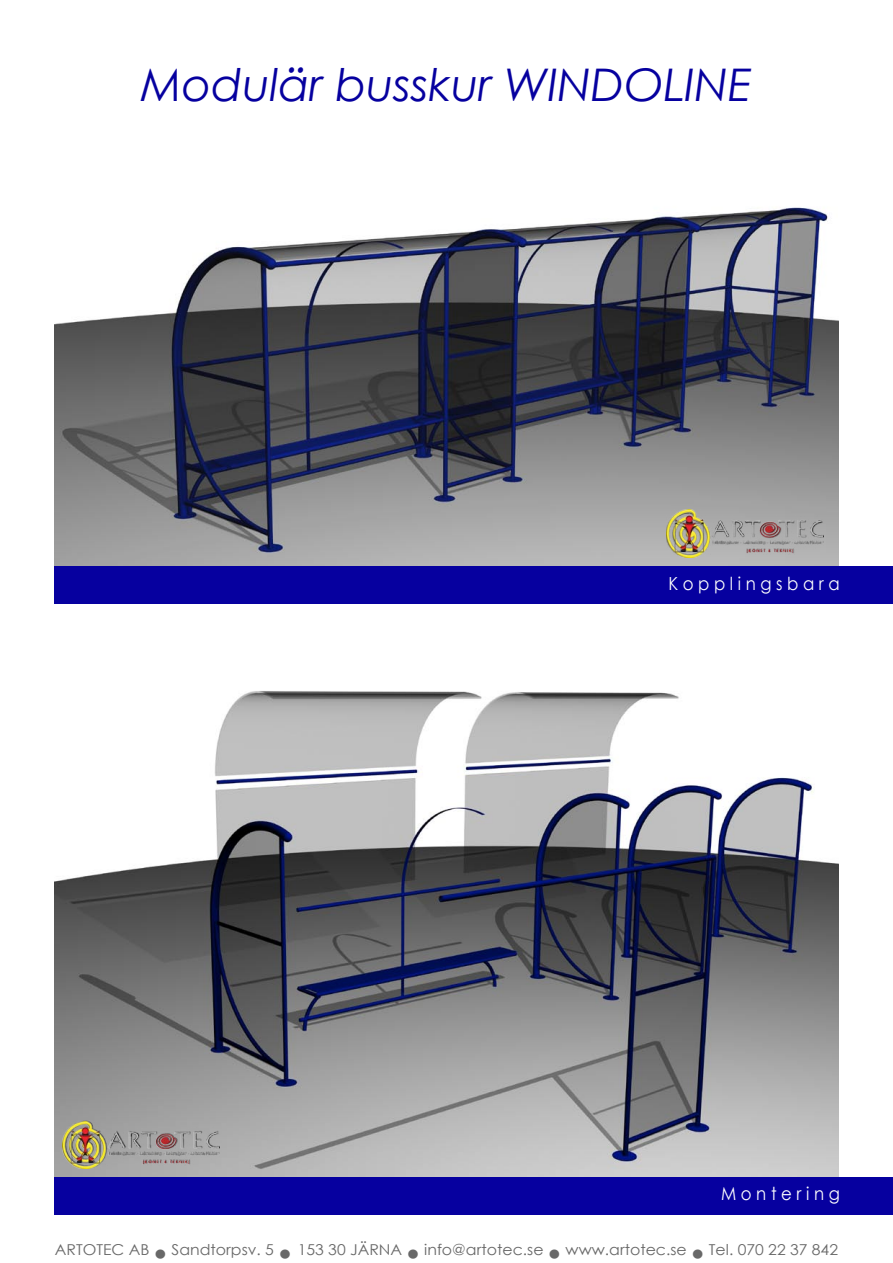
<style>
.page{position:relative;width:893px;height:1263px;background:#fff}
.page>*{position:absolute;margin:0;border:0;box-sizing:border-box;transform-origin:0 0}
.t1{font:italic 45px "Century Gothic";color:#06009f}
.t2{font:18px "Century Gothic";color:#fff;scale:.92 1}
.t3{font:15px "Century Gothic";color:#686868;scale:1.05 1}
.s1{font-size:21px}
</style>
<div class="page">
<img style="left:54px;top:207px;width:785px;height:360px">
<img style="left:54px;top:691px;width:785px;height:491px">
<div style="left:55px;top:566px;width:838px;height:38px;background:#06009f"></div>
<div style="left:55px;top:1177px;width:838px;height:38px;background:#06009f"></div>
<div style="left:666px;top:509px;width:157px;height:49px;background:#000;opacity:.75"></div>
<img style="left:666px;top:510px;width:156px;height:47px">
<div style="left:62px;top:1120px;width:158px;height:49px;background:#000;opacity:.75"></div>
<img style="left:62px;top:1121px;width:156px;height:47px">
<h1 class="t1" style="left:141px;top:53px;width:613px">Modulär busskur WINDOLINE</h1>
<p class="t2" style="left:668px;top:570px;width:188px">K o p p l i n g s b a r a</p>
<p class="t2" style="left:721px;top:1181px;width:131px">M o n t e r i n g</p>
<p class="t3" style="left:55px;top:1239px;width:747px">ARTOTEC AB <span class="s1">●</span> Sandtorpsv. 5 <span class="s1">●</span> 153 30 JÄRNA <span class="s1">●</span> info@artotec.se <span class="s1">●</span> www.artotec.se <span class="s1">●</span> Tel. 070 22 37 842</p>
</div>
